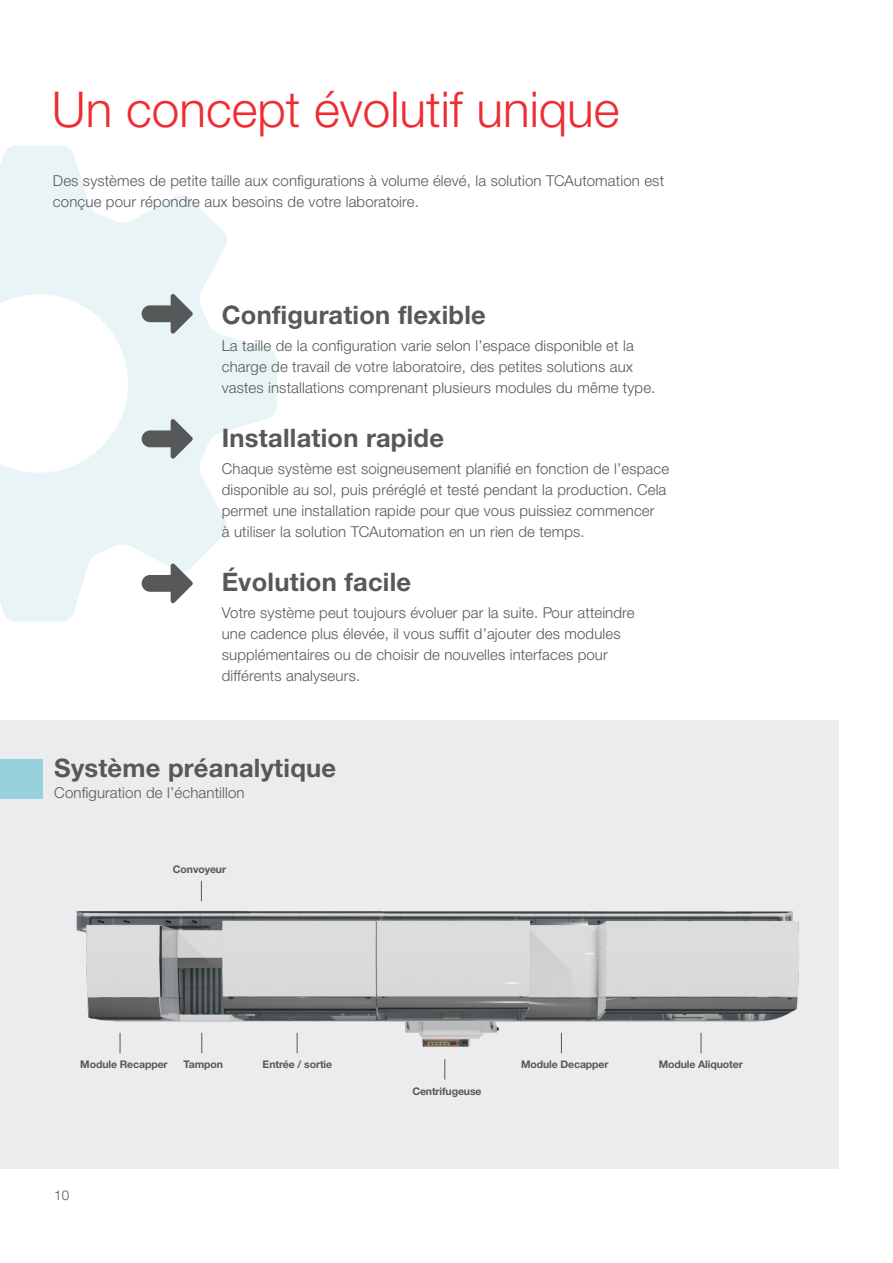
<style>
.page{position:relative;width:893px;height:1263px;background:#fff}
.page>*{position:absolute;margin:0;border:0;box-sizing:border-box;transform-origin:0 0}
.Headline{font:300 49.5px "Helvetica Neue LTW1 G";color:#ee2d33}
.Body_Copy{font:700 25.5px "Helvetica Neue LTW1 G";letter-spacing:.01em;color:#57585a}
.Body_Copy-2{font:300 15px/21px "Helvetica Neue LTW1 G";letter-spacing:.01em;color:#57585a}
.t1{font:300 13.5px "Helvetica Neue LTW1 G";color:#57585a}
.Body_Copy-3{font:700 10.5px "Helvetica Neue LTW1 G";letter-spacing:-.01em;color:#57585a}
</style>
<div class="page">
<svg style="left:0;top:145px;width:277px;height:477px;fill:#e9f4f7"></svg>
<div style="left:0;top:720px;width:839px;height:448px;background:#ececee"></div>
<svg style="left:142px;top:294px;width:51px;height:40px;background:#a3a9ab"></svg>
<svg style="left:142px;top:419px;width:51px;height:40px;background:#a3a9ab"></svg>
<svg style="left:142px;top:563px;width:51px;height:40px"></svg>
<img style="left:76px;top:893px;width:723px;height:176px">
<svg style="left:201px;top:881px;width:1px;height:20px"></svg>
<svg style="left:120px;top:1033px;width:1px;height:20px"></svg>
<svg style="left:201px;top:1033px;width:1px;height:20px"></svg>
<svg style="left:297px;top:1033px;width:1px;height:20px"></svg>
<svg style="left:444px;top:1059px;width:1px;height:20px"></svg>
<svg style="left:561px;top:1033px;width:1px;height:20px"></svg>
<svg style="left:701px;top:1033px;width:1px;height:20px"></svg>
<div style="left:0;top:759px;width:43px;height:39px;background:#97d1dc"></div>
<p class="Headline" style="left:52px;top:79px;width:569px">Un concept évolutif unique</p>
<p class="Body_Copy-2" style="left:53px;top:170px;width:613px">Des systèmes de petite taille aux configurations à volume élevé, la solution TCAutomation est conçue pour répondre aux besoins de votre laboratoire.</p>
<p class="Body_Copy" style="left:222px;top:299px;width:266px">Configuration flexible</p>
<p class="Body_Copy-2" style="left:222px;top:335px;width:435px">La taille de la configuration varie selon l’espace disponible et la charge de travail de votre laboratoire, des petites solutions aux vastes installations comprenant plusieurs modules du même type.</p>
<p class="Body_Copy" style="left:222px;top:422px;width:224px">Installation rapide</p>
<p class="Body_Copy-2" style="left:222px;top:458px;width:449px">Chaque système est soigneusement planifié en fonction de l’espace disponible au sol, puis préréglé et testé pendant la production. Cela permet une installation rapide pour que vous puissiez commencer<br>à utiliser la solution TCAutomation en un rien de temps.</p>
<p class="Body_Copy" style="left:222px;top:566px;width:191px">Évolution facile</p>
<p class="Body_Copy-2" style="left:222px;top:602px;width:414px">Votre système peut toujours évoluer par la suite. Pour atteindre une cadence plus élevée, il vous suffit d’ajouter des modules supplémentaires ou de choisir de nouvelles interfaces pour différents analyseurs.</p>
<p class="Body_Copy" style="left:54px;top:752px;width:283px">Système préanalytique</p>
<p class="Body_Copy-2" style="left:54px;top:782px;width:192px">Configuration de l’échantillon</p>
<p class="Body_Copy-3" style="left:173px;top:863px;width:55px">Convoyeur</p>
<p class="Body_Copy-3" style="left:80px;top:1058px;width:89px">Module Recapper</p>
<p class="Body_Copy-3" style="left:184px;top:1058px;width:41px">Tampon</p>
<p class="Body_Copy-3" style="left:263px;top:1058px;width:71px">Entrée / sortie</p>
<p class="t1" style="left:54px;top:1186px;width:17px">10</p>
<p class="Body_Copy-3" style="left:412px;top:1085px;width:71px">Centrifugeuse</p>
<p class="Body_Copy-3" style="left:521px;top:1058px;width:89px">Module Decapper</p>
<p class="Body_Copy-3" style="left:659px;top:1058px;width:86px">Module Aliquoter</p>
</div>
